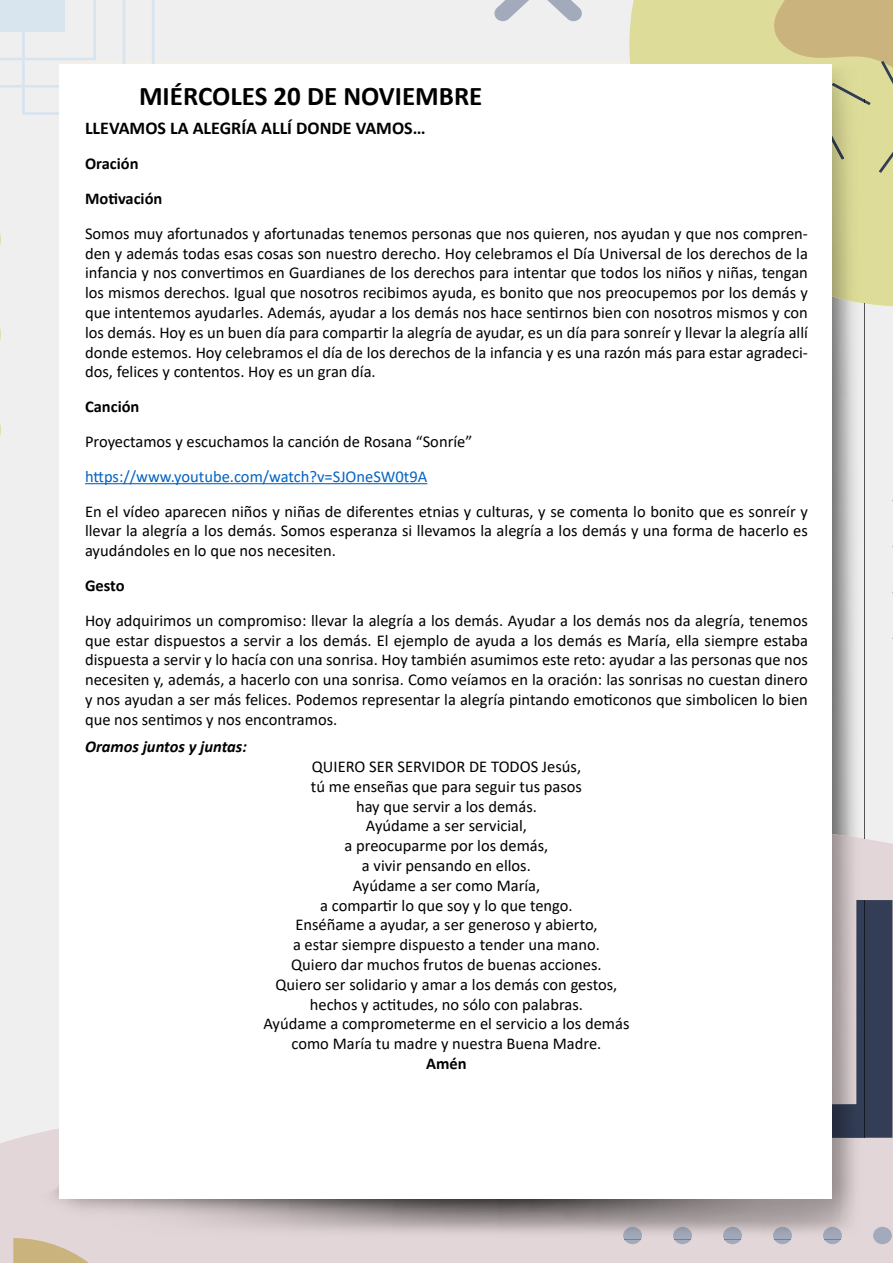
<style>
.page{position:relative;width:893px;height:1263px;background:#f0eff0}
.page>*{position:absolute;margin:0;border:0;box-sizing:border-box;transform-origin:0 0}
.t1{font:700 27px "Calibri";color:#000}
.t2{font:700 18px "Calibri";color:#000}
.t3{font:16.5px/19.8px "Calibri";color:#000;text-align:justify}
.t4{font:16.5px "Calibri";color:#0563c1}
.t5{font:700 16.5px/34.8px "Calibri";color:#000}
.t6{font:italic 700 16.5px "Calibri";color:#000}
</style>
<div class="page">
<svg style="left:0;top:839px;width:893px;height:424px;fill:#e3d6d8"></svg>
<div style="left:623px;top:1227px;width:19px;height:17px;background:#a3aabb;border-radius:50%"></div>
<div style="left:673px;top:1227px;width:19px;height:17px;background:#a3aabb;border-radius:50%"></div>
<div style="left:723px;top:1227px;width:19px;height:17px;background:#a3aabb;border-radius:50%"></div>
<div style="left:773px;top:1227px;width:19px;height:17px;background:#a3aabb;border-radius:50%"></div>
<div style="left:823px;top:1227px;width:19px;height:17px;background:#a3aabb;border-radius:50%"></div>
<div style="left:873px;top:1227px;width:19px;height:17px;background:#a3aabb;border-radius:50%"></div>
<div style="left:629px;top:0;width:264px;height:307px;background:#dddc98"></div>
<svg style="left:13px;top:1238px;width:121px;height:25px;background:#d7c6ae"></svg>
<svg style="left:494px;top:0;width:88px;height:21px"></svg>
<img style="left:864px;top:303px;width:1px;height:536px">
<img style="left:831px;top:173px;width:34px;height:130px">
<img style="left:831px;top:296px;width:33px;height:532px">
<img style="left:32px;top:828px;width:832px;height:412px">
<img style="left:623px;top:1227px;width:19px;height:13px">
<img style="left:673px;top:1227px;width:19px;height:13px">
<img style="left:723px;top:1227px;width:19px;height:13px">
<img style="left:773px;top:1227px;width:19px;height:13px">
<img style="left:823px;top:1227px;width:19px;height:13px">
<div style="left:59px;top:64px;width:772px;height:1134px;background:#fff"></div>
<svg style="left:831px;top:900px;width:61px;height:238px;background:#646676"></svg>
<svg style="left:672px;top:0;width:221px;height:173px"></svg>
<svg style="left:0;top:0;width:155px;height:436px"></svg>
<div style="left:85px;top:85px;width:723px;height:1093px;background:#fff"></div>
<hr style="left:85px;top:483px;width:342px;height:1px;background:#0563c1">
<h1 class="t1" style="left:139px;top:77px;width:345px">MIÉRCOLES 20 DE NOVIEMBRE</h1>
<p class="t2" style="left:85px;top:116px;width:342px">LLEVAMOS LA ALEGRÍA ALLÍ DONDE VAMOS…</p>
<p class="t5" style="left:85px;top:146px;width:79px">Oración<br>Motivación</p>
<p class="t3" style="left:85px;top:223px;width:724px">Somos muy afortunados y afortunadas tenemos personas que nos quieren, nos ayudan y que nos compren&shy;den y además todas esas cosas son nuestro derecho. Hoy celebramos el Día Universal de los derechos de la infancia y nos convertimos en Guardianes de los derechos para intentar que todos los niños y niñas, tengan los mismos derechos. Igual que nosotros recibimos ayuda, es bonito que nos preocupemos por los demás y que intentemos ayudarles. Además, ayudar a los demás nos hace sentirnos bien con nosotros mismos y con los demás. Hoy es un buen día para compartir la alegría de ayudar, es un día para sonreír y llevar la alegría allí donde estemos. Hoy celebramos el día de los derechos de la infancia y es una razón más para estar agradeci&shy;dos, felices y contentos. Hoy es un gran día.</p>
<p class="t5" style="left:85px;top:389px;width:56px">Canción</p>
<p class="t3" style="left:85px;top:431px;width:389px">Proyectamos y escuchamos la canción de Rosana “Sonríe”</p>
<p class="t4" style="left:85px;top:465px;width:344px">https://www.youtube.com/watch?v=SJOneSW0t9A</p>
<p class="t3" style="left:85px;top:501px;width:724px">En el vídeo aparecen niños y niñas de diferentes etnias y culturas, y se comenta lo bonito que es sonreír y llevar la alegría a los demás. Somos esperanza si llevamos la alegría a los demás y una forma de hacerlo es ayudándoles en lo que nos necesiten.</p>
<p class="t5" style="left:85px;top:568px;width:41px">Gesto</p>
<p class="t3" style="left:85px;top:610px;width:724px">Hoy adquirimos un compromiso: llevar la alegría a los demás. Ayudar a los demás nos da alegría, tenemos que estar dispuestos a servir a los demás. El ejemplo de ayuda a los demás es María, ella siempre estaba dispuesta a servir y lo hacía con una sonrisa. Hoy también asumimos este reto: ayudar a las personas que nos necesiten y, además, a hacerlo con una sonrisa. Como veíamos en la oración: las sonrisas no cuestan dinero y nos ayudan a ser más felices. Podemos representar la alegría pintando emoticonos que simbolicen lo bien que nos sentimos y nos encontramos.</p>
<p class="t6" style="left:85px;top:735px;width:163px">Oramos juntos y juntas:</p>
<p class="t3" style="left:263px;top:756px;width:368px;text-align:center">QUIERO SER SERVIDOR DE TODOS Jesús,<br>tú me enseñas que para seguir tus pasos<br>hay que servir a los demás.<br>Ayúdame a ser servicial,<br>a preocuparme por los demás,<br>a vivir pensando en ellos.<br>Ayúdame a ser como María,<br>a compartir lo que soy y lo que tengo.<br>Enséñame a ayudar, a ser generoso y abierto,<br>a estar siempre dispuesto a tender una mano.<br>Quiero dar muchos frutos de buenas acciones.<br>Quiero ser solidario y amar a los demás con gestos, hechos y actitudes, no sólo con palabras.<br>Ayúdame a comprometerme en el servicio a los demás como María tu madre y nuestra Buena Madre.</p>
<p class="t5" style="left:426px;top:1046px;width:42px">Amén</p>
</div>
